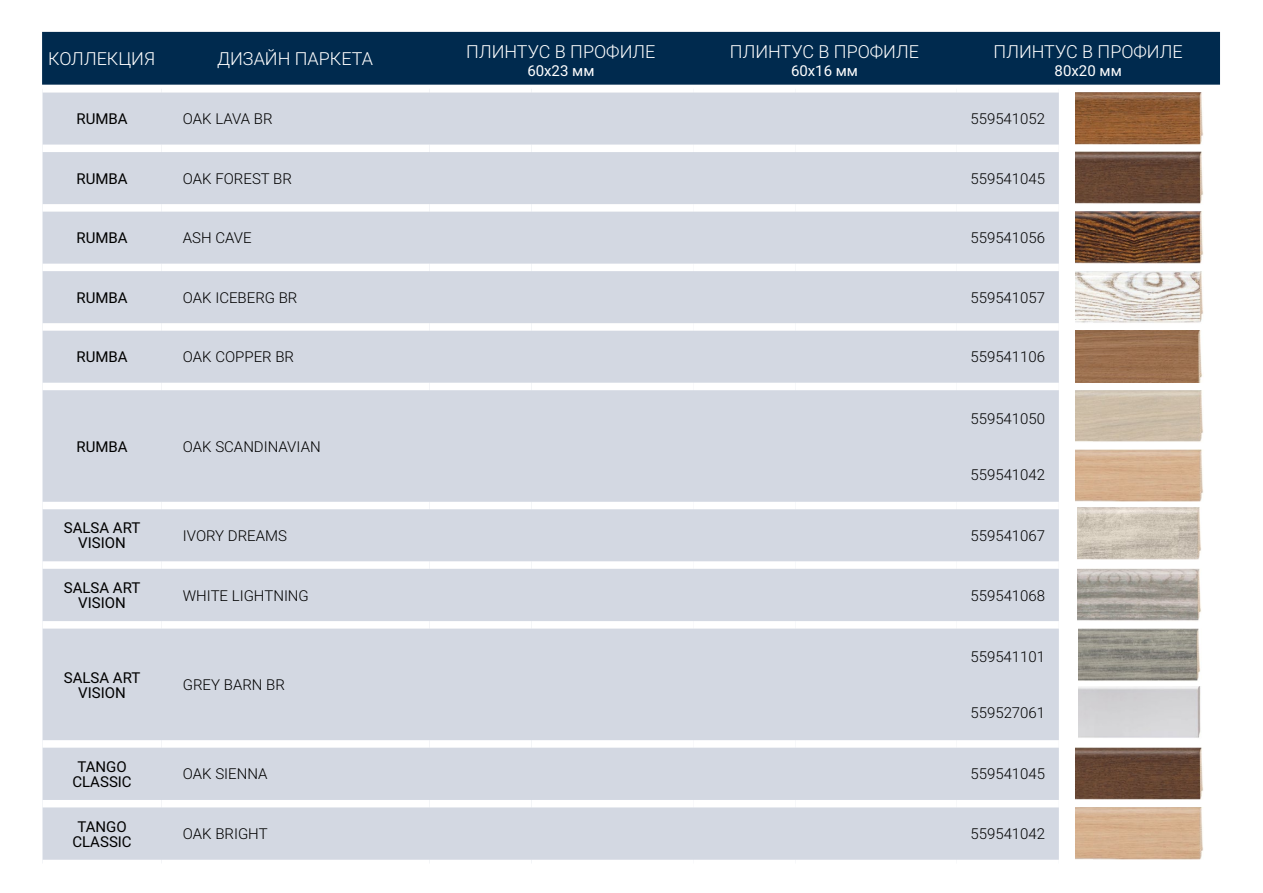
<style>
.page{position:relative;width:1263px;height:893px;background:#fff}
.page>*{position:absolute;margin:0;border:0;box-sizing:border-box;transform-origin:0 0}
.t1{font:300 18px "Roboto";color:#fff}
.t2{font:300 15px "Roboto";color:#000}
.t3{font:15px/15px "Roboto";color:#000;text-align:center}
.t4{font:15px "Roboto";color:#fff}
</style>
<div class="page">
<div style="left:43px;top:93px;width:1016px;height:767px;background:#d3d8e2"></div>
<div style="left:162px;top:145px;width:267px;height:7px;background:#fff"></div>
<div style="left:429px;top:145px;width:102px;height:7px;background:#fff"></div>
<div style="left:957px;top:145px;width:102px;height:7px;background:#fff"></div>
<div style="left:162px;top:204px;width:267px;height:8px;background:#fff"></div>
<div style="left:429px;top:204px;width:102px;height:8px;background:#fff"></div>
<div style="left:957px;top:204px;width:102px;height:8px;background:#fff"></div>
<div style="left:162px;top:264px;width:267px;height:7px;background:#fff"></div>
<div style="left:429px;top:264px;width:102px;height:7px;background:#fff"></div>
<div style="left:957px;top:264px;width:102px;height:7px;background:#fff"></div>
<div style="left:162px;top:323px;width:267px;height:8px;background:#fff"></div>
<div style="left:429px;top:323px;width:102px;height:8px;background:#fff"></div>
<div style="left:957px;top:323px;width:102px;height:8px;background:#fff"></div>
<div style="left:162px;top:383px;width:267px;height:7px;background:#fff"></div>
<div style="left:429px;top:383px;width:102px;height:7px;background:#fff"></div>
<div style="left:957px;top:383px;width:102px;height:7px;background:#fff"></div>
<div style="left:43px;top:145px;width:119px;height:7px;background:#fff"></div>
<div style="left:43px;top:204px;width:119px;height:8px;background:#fff"></div>
<div style="left:43px;top:264px;width:119px;height:7px;background:#fff"></div>
<div style="left:43px;top:323px;width:119px;height:8px;background:#fff"></div>
<div style="left:43px;top:383px;width:119px;height:7px;background:#fff"></div>
<div style="left:429px;top:800px;width:102px;height:7px;background:#fff"></div>
<div style="left:162px;top:800px;width:267px;height:7px;background:#fff"></div>
<div style="left:43px;top:561px;width:119px;height:8px;background:#fff"></div>
<div style="left:957px;top:561px;width:102px;height:8px;background:#fff"></div>
<div style="left:43px;top:621px;width:119px;height:8px;background:#fff"></div>
<div style="left:162px;top:621px;width:267px;height:8px;background:#fff"></div>
<div style="left:429px;top:621px;width:102px;height:8px;background:#fff"></div>
<div style="left:957px;top:621px;width:102px;height:8px;background:#fff"></div>
<div style="left:43px;top:740px;width:119px;height:8px;background:#fff"></div>
<div style="left:162px;top:740px;width:267px;height:8px;background:#fff"></div>
<div style="left:429px;top:740px;width:102px;height:8px;background:#fff"></div>
<div style="left:957px;top:740px;width:102px;height:8px;background:#fff"></div>
<div style="left:43px;top:502px;width:119px;height:7px;background:#fff"></div>
<div style="left:957px;top:502px;width:102px;height:7px;background:#fff"></div>
<div style="left:43px;top:800px;width:119px;height:7px;background:#fff"></div>
<div style="left:957px;top:800px;width:102px;height:7px;background:#fff"></div>
<div style="left:162px;top:502px;width:267px;height:7px;background:#fff"></div>
<div style="left:162px;top:561px;width:267px;height:8px;background:#fff"></div>
<div style="left:429px;top:502px;width:102px;height:7px;background:#fff"></div>
<div style="left:429px;top:561px;width:102px;height:8px;background:#fff"></div>
<div style="left:531px;top:621px;width:162px;height:8px;background:#fff"></div>
<div style="left:693px;top:621px;width:102px;height:8px;background:#fff"></div>
<div style="left:795px;top:621px;width:162px;height:8px;background:#fff"></div>
<div style="left:531px;top:740px;width:162px;height:8px;background:#fff"></div>
<div style="left:693px;top:740px;width:102px;height:8px;background:#fff"></div>
<div style="left:795px;top:740px;width:162px;height:8px;background:#fff"></div>
<div style="left:531px;top:145px;width:162px;height:7px;background:#fff"></div>
<div style="left:693px;top:145px;width:102px;height:7px;background:#fff"></div>
<div style="left:795px;top:145px;width:162px;height:7px;background:#fff"></div>
<div style="left:531px;top:204px;width:162px;height:8px;background:#fff"></div>
<div style="left:693px;top:204px;width:102px;height:8px;background:#fff"></div>
<div style="left:795px;top:204px;width:162px;height:8px;background:#fff"></div>
<div style="left:531px;top:264px;width:162px;height:7px;background:#fff"></div>
<div style="left:693px;top:264px;width:102px;height:7px;background:#fff"></div>
<div style="left:795px;top:264px;width:162px;height:7px;background:#fff"></div>
<div style="left:531px;top:323px;width:162px;height:8px;background:#fff"></div>
<div style="left:693px;top:323px;width:102px;height:8px;background:#fff"></div>
<div style="left:795px;top:323px;width:162px;height:8px;background:#fff"></div>
<div style="left:531px;top:383px;width:162px;height:7px;background:#fff"></div>
<div style="left:693px;top:383px;width:102px;height:7px;background:#fff"></div>
<div style="left:795px;top:383px;width:162px;height:7px;background:#fff"></div>
<div style="left:531px;top:800px;width:162px;height:7px;background:#fff"></div>
<div style="left:693px;top:800px;width:102px;height:7px;background:#fff"></div>
<div style="left:795px;top:800px;width:162px;height:7px;background:#fff"></div>
<div style="left:531px;top:502px;width:162px;height:7px;background:#fff"></div>
<div style="left:531px;top:561px;width:162px;height:8px;background:#fff"></div>
<div style="left:693px;top:502px;width:102px;height:7px;background:#fff"></div>
<div style="left:693px;top:561px;width:102px;height:8px;background:#fff"></div>
<div style="left:795px;top:502px;width:162px;height:7px;background:#fff"></div>
<div style="left:795px;top:561px;width:162px;height:8px;background:#fff"></div>
<img style="left:1075px;top:92px;width:128px;height:53px">
<img style="left:1075px;top:152px;width:128px;height:52px">
<img style="left:1075px;top:211px;width:129px;height:53px">
<img style="left:1075px;top:271px;width:128px;height:52px">
<img style="left:1075px;top:331px;width:127px;height:52px">
<img style="left:1075px;top:390px;width:128px;height:52px">
<img style="left:1075px;top:450px;width:128px;height:52px">
<img style="left:1077px;top:507px;width:124px;height:53px">
<img style="left:1078px;top:569px;width:123px;height:52px">
<img style="left:1078px;top:629px;width:122px;height:52px">
<img style="left:1078px;top:686px;width:123px;height:52px">
<img style="left:1075px;top:748px;width:128px;height:52px">
<img style="left:1075px;top:807px;width:128px;height:53px">
<div style="left:42px;top:32px;width:1178px;height:53px;background:#002a4e"></div>
<p class="t1" style="left:48px;top:46px;width:108px">коллекция</p>
<p class="t1" style="left:217px;top:46px;width:157px">Дизайн паркета</p>
<p class="t1" style="left:466px;top:39px;width:191px">Плинтус в п рофиле</p>
<p class="t4" style="left:527px;top:60px;width:69px">60х23 мм</p>
<p class="t1" style="left:730px;top:39px;width:191px">Плинтус в п рофиле</p>
<p class="t4" style="left:791px;top:60px;width:69px">60х16 мм</p>
<p class="t1" style="left:994px;top:39px;width:191px">Плинтус в п рофиле</p>
<p class="t4" style="left:1055px;top:60px;width:69px">80х20 мм</p>
<p class="t3" style="left:76px;top:111px;width:53px">RUMBA</p>
<p class="t2" style="left:183px;top:108px;width:91px">OAK LAVA BR</p>
<p class="t2" style="left:970px;top:108px;width:76px">559541052</p>
<p class="t3" style="left:76px;top:170px;width:53px">RUMBA</p>
<p class="t2" style="left:183px;top:168px;width:111px">OAK FOREST BR</p>
<p class="t2" style="left:970px;top:168px;width:76px">559541045</p>
<p class="t3" style="left:76px;top:230px;width:53px">RUMBA</p>
<p class="t2" style="left:183px;top:227px;width:70px">ASH CAVE</p>
<p class="t2" style="left:970px;top:227px;width:76px">559541056</p>
<p class="t3" style="left:76px;top:289px;width:53px">RUMBA</p>
<p class="t2" style="left:183px;top:287px;width:116px">OAK ICEBERG BR</p>
<p class="t2" style="left:970px;top:287px;width:76px">559541057</p>
<p class="t3" style="left:76px;top:349px;width:53px">RUMBA</p>
<p class="t2" style="left:183px;top:346px;width:113px">OAK COPPER BR</p>
<p class="t2" style="left:970px;top:346px;width:76px">559541106</p>
<p class="t3" style="left:76px;top:438px;width:53px">RUMBA</p>
<p class="t2" style="left:183px;top:436px;width:139px">OAK SCANDINAVIAN</p>
<p class="t2" style="left:970px;top:408px;width:76px">559541050</p>
<p class="t2" style="left:970px;top:464px;width:76px">559541042</p>
<p class="t3" style="left:64px;top:520px;width:78px">SALSA ART<br>VISION</p>
<p class="t2" style="left:183px;top:525px;width:106px">IVORY DREAMS</p>
<p class="t2" style="left:970px;top:525px;width:76px">559541067</p>
<p class="t3" style="left:64px;top:580px;width:78px">SALSA ART<br>VISION</p>
<p class="t2" style="left:183px;top:585px;width:128px">WHITE LIGHTNING</p>
<p class="t2" style="left:970px;top:585px;width:76px">559541068</p>
<p class="t3" style="left:64px;top:669px;width:78px">SALSA ART<br>VISION</p>
<p class="t2" style="left:183px;top:674px;width:104px">GREY BARN BR</p>
<p class="t2" style="left:970px;top:646px;width:76px">559541101</p>
<p class="t2" style="left:970px;top:702px;width:76px">559527061</p>
<p class="t3" style="left:72px;top:758px;width:61px">TANGO<br>CLASSIC</p>
<p class="t2" style="left:183px;top:764px;width:86px">OAK SIENNA</p>
<p class="t2" style="left:970px;top:764px;width:76px">559541045</p>
<p class="t3" style="left:72px;top:818px;width:61px">TANGO<br>CLASSIC</p>
<p class="t2" style="left:183px;top:823px;width:86px">OAK BRIGHT</p>
<p class="t2" style="left:970px;top:823px;width:76px">559541042</p>
</div>
